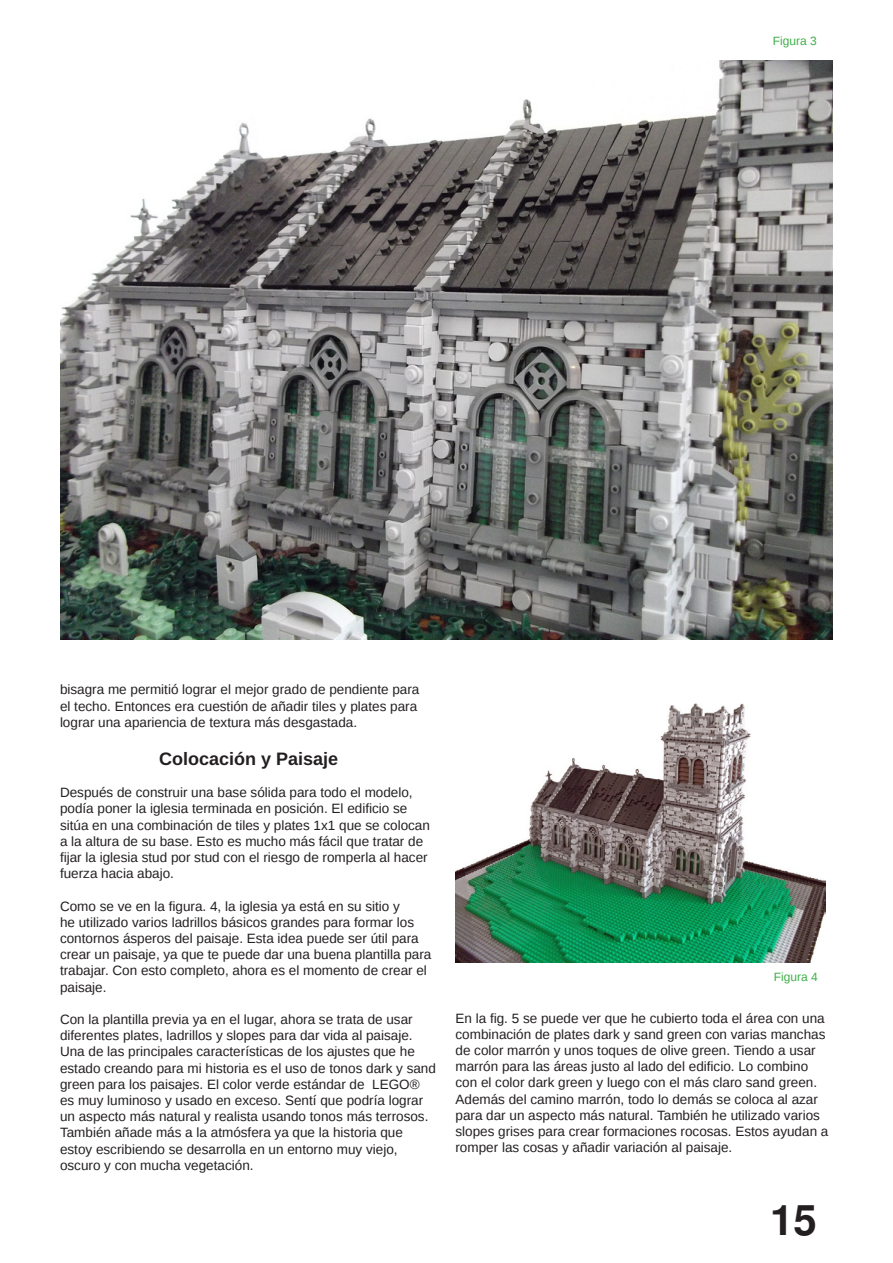
<style>
.page{position:relative;width:893px;height:1263px;background:#fff}
.page>*{position:absolute;margin:0;border:0;box-sizing:border-box;transform-origin:0 0}
.t1{font:700 42px "Free Sans";color:#231f20}
.t2{font:700 18px "Liberation Sans";color:#231f20}
.t3{font:13.5px/16.2px "Liberation Sans";color:#231f20}
.t4{font:12px "Liberation Sans";color:#40ae49}
</style>
<div class="page">
<img style="left:60px;top:60px;width:773px;height:580px">
<img style="left:455px;top:703px;width:370px;height:259px">
<p class="t4" style="left:773px;top:34px;width:46px">Figura 3</p>
<p class="t3" style="left:60px;top:682px;width:361px">bisagra me permitió lograr el mejor grado de pendiente para el techo. Entonces era cuestión de añadir tiles y plates para lograr una apariencia de textura más desgastada.</p>
<h2 class="t2" style="left:159px;top:748px;width:181px">Colocación y Paisaje</h2>
<p class="t3" style="left:60px;top:784px;width:371px">Después de construir una base sólida para todo el modelo, podía poner la iglesia terminada en posición. El edificio se sitúa en una combinación de tiles y plates 1x1 que se colocan a la altura de su base. Esto es mucho más fácil que tratar de fijar la iglesia stud por stud con el riesgo de romperla al hacer fuerza hacia abajo.</p>
<p class="t3" style="left:60px;top:898px;width:373px">Como se ve en la figura. 4, la iglesia ya está en su sitio y<br>he utilizado varios ladrillos básicos grandes para formar los contornos ásperos del paisaje. Esta idea puede ser útil para crear un paisaje, ya que te puede dar una buena plantilla para trabajar. Con esto completo, ahora es el momento de crear el paisaje.</p>
<p class="t3" style="left:60px;top:1011px;width:377px">Con la plantilla previa ya en el lugar, ahora se trata de usar diferentes plates, ladrillos y slopes para dar vida al paisaje.<br>Una de las principales características de los ajustes que he estado creando para mi historia es el uso de tonos dark y sand green para los paisajes. El color verde estándar de LEGO® es muy luminoso y usado en exceso. Sentí que podría lograr un aspecto más natural y realista usando tonos más terrosos.<br>También añade más a la atmósfera ya que la historia que estoy escribiendo se desarrolla en un entorno muy viejo, oscuro y con mucha vegetación.</p>
<p class="t3" style="left:455px;top:1010px;width:374px">En la fig. 5 se puede ver que he cubierto toda el área con una combinación de plates dark y sand green con varias manchas de color marrón y unos toques de olive green. Tiendo a usar marrón para las áreas justo al lado del edificio. Lo combino con el color dark green y luego con el más claro sand green.<br>Además del camino marrón, todo lo demás se coloca al azar para dar un aspecto más natural. También he utilizado varios slopes grises para crear formaciones rocosas. Estos ayudan a romper las cosas y añadir variación al paisaje.</p>
<p class="t4" style="left:774px;top:970px;width:46px">Figura 4</p>
<h1 class="t1" style="left:770px;top:1201px;width:48px">15</h1>
</div>
